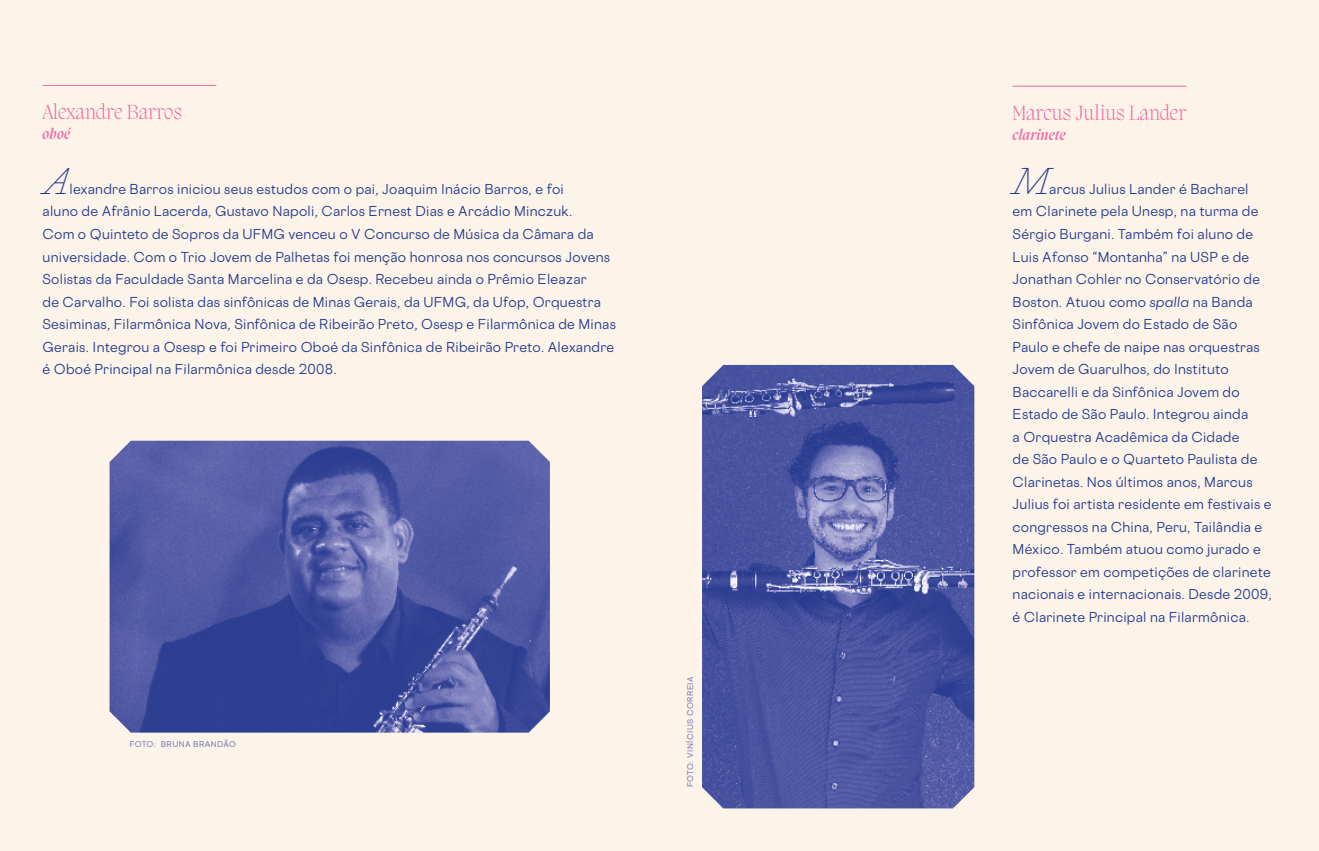
<style>
.page{position:relative;width:1319px;height:851px;background:#fff}
.page>*{position:absolute;margin:0;border:0;box-sizing:border-box;transform-origin:0 0}
.t1{font:italic 39px "Marian Text 1554";color:#22398e}
.t2{font:200 21px "Migra";color:#ed6ea7}
.t3{font:italic 600 15px "Migra";letter-spacing:.025em;color:#ed6ea7}
.t4{font:12.9px/22.5px "Cosmica";letter-spacing:.02em;color:#22398e}
.t5{font:500 7.5px "Cosmica";letter-spacing:.06em;color:#797cbb}
.s1{font-style:italic}
</style>
<div class="page">
<div style="left:0;top:0;width:680px;height:850px;background:#fdf4e9"></div>
<div style="left:638px;top:0;width:680px;height:850px;background:#fdf4e9"></div>
<hr style="left:1012px;top:86px;width:174px;height:1px;background:#ed6ea7">
<hr style="left:43px;top:85px;width:173px;height:1px;background:#ed6ea7">
<img style="left:702px;top:365px;width:272px;height:443px">
<img style="left:109px;top:440px;width:441px;height:292px">
<h2 class="t2" style="left:43px;top:98px;width:141px">Alexandre Barros</h2>
<h2 class="t2" style="left:1012px;top:98px;width:175px">Marcus Julius Lander</h2>
<p class="t3" style="left:43px;top:124px;width:29px">oboé</p>
<p class="t3" style="left:1012px;top:124px;width:54px">clarinete</p>
<h1 class="t1" style="left:43px;top:156px;width:28px">A</h1>
<p class="t4" style="left:43px;top:178px;width:575px;text-indent:27px">lexandre Barros iniciou seus estudos com o pai, Joaquim Inácio Barros, e foi<br>aluno de Afrânio Lacerda, Gustavo Napoli, Carlos Ernest Dias e Arcádio Minczuk.<br>Com o Quinteto de Sopros da UFMG venceu o V Concurso de Música da Câmara da universidade. Com o Trio Jovem de Palhetas foi menção honrosa nos concursos Jovens Solistas da Faculdade Santa Marcelina e da Osesp. Recebeu ainda o Prêmio Eleazar<br>de Carvalho. Foi solista das sinfônicas de Minas Gerais, da UFMG, da Ufop, Orquestra Sesiminas, Filarmônica Nova, Sinfônica de Ribeirão Preto, Osesp e Filarmônica de Minas Gerais. Integrou a Osesp e foi Primeiro Oboé da Sinfônica de Ribeirão Preto. Alexandre é Oboé Principal na Filarmônica desde 2008.</p>
<h1 class="t1" style="left:1012px;top:156px;width:38px">M</h1>
<p class="t4" style="left:1012px;top:178px;width:260px;text-indent:37px">arcus Julius Lander é Bacharel<br>em Clarinete pela Unesp, na turma de Sérgio Burgani. Também foi aluno de Luis Afonso “Montanha” na USP e de Jonathan Cohler no Conservatório de Boston. Atuou como <span class="s1">spalla</span> na Banda Sinfônica Jovem do Estado de São Paulo e chefe de naipe nas orquestras Jovem de Guarulhos, do Instituto Baccarelli e da Sinfônica Jovem do Estado de São Paulo. Integrou ainda<br>a Orquestra Acadêmica da Cidade<br>de São Paulo e o Quarteto Paulista de Clarinetas. Nos últimos anos, Marcus Julius foi artista residente em festivais e congressos na China, Peru, Tailândia e México. Também atuou como jurado e professor em competições de clarinete nacionais e internacionais. Desde 2009, é Clarinete Principal na Filarmônica.</p>
<p class="t5" style="left:129px;top:739px;width:108px">FOTO: BRUNA BRANDÃO</p>
<p class="t5" style="left:685px;top:787px;width:112px;rotate:-90deg">FOTO: VINÍCIUS CORREIA</p>
</div>
